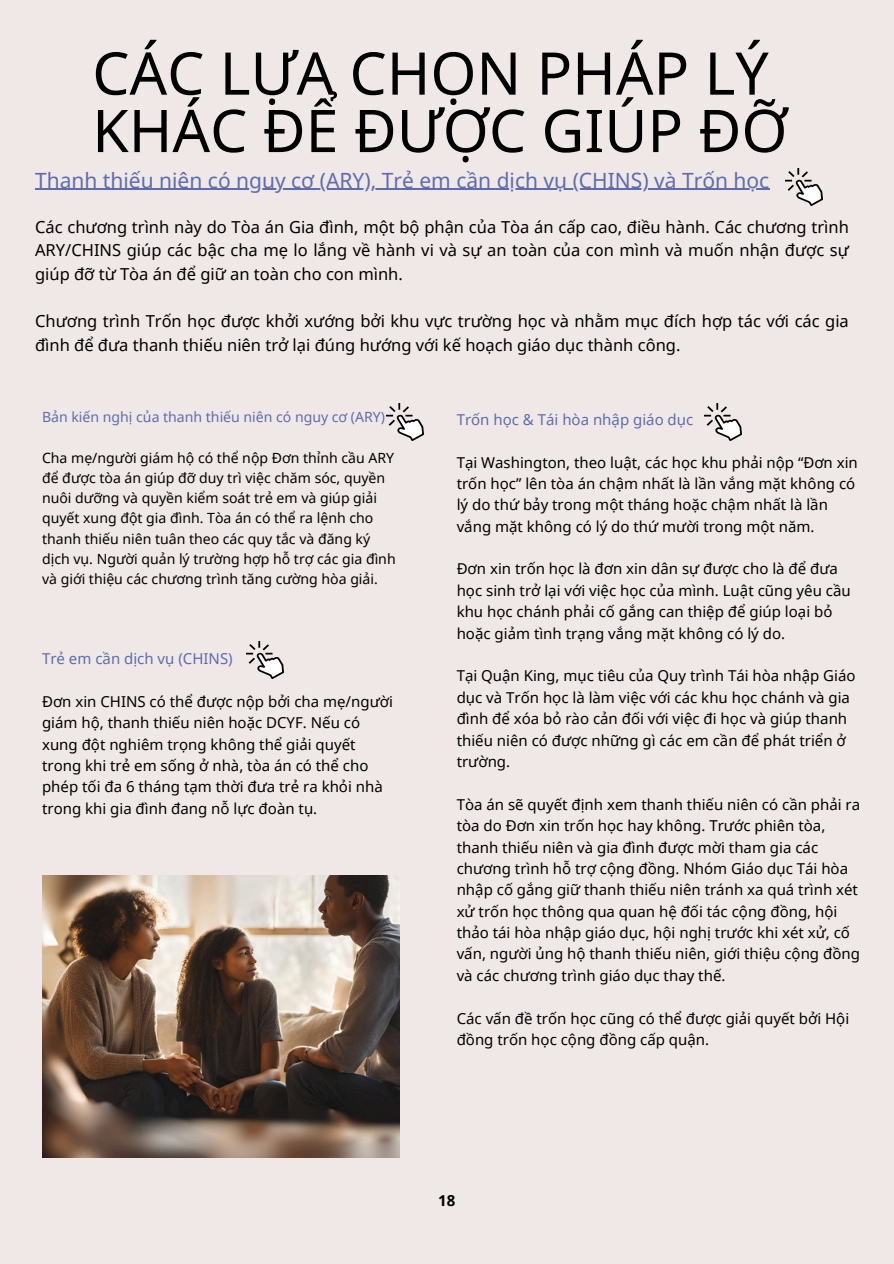
<style>
.page{position:relative;width:894px;height:1264px;background:#fff}
.page>*{position:absolute;margin:0;border:0;box-sizing:border-box;transform-origin:0 0}
.t1{font:58.95px/57.3px "Noto Sans";color:#000001}
.t2{font:21px "Noto Sans";color:#5d6cb0}
.t3{font:16.5px/23.7px "Noto Sans";color:#000001;text-align:justify}
.t4{font:15px/21.3px "Noto Sans";color:#000}
.t5{font:15px "Noto Sans";color:#5d6cb0}
.t6{font:700 15px "Noto Sans";color:#000001}
.t7{font:14.1px/20.2px "Noto Sans";color:#000}
.t8{font:14.1px "Noto Sans";color:#5d6cb0}
</style>
<div class="page">
<div style="left:0;top:0;width:893px;height:1263px;background:#efe8e6"></div>
<hr style="left:35px;top:189px;width:734px;height:1px;background:#5d6cb0">
<img style="left:785px;top:168px;width:37px;height:37px">
<img style="left:386px;top:403px;width:37px;height:37px">
<img style="left:247px;top:641px;width:37px;height:38px">
<img style="left:704px;top:403px;width:37px;height:37px">
<img style="left:42px;top:875px;width:357px;height:282px">
<p class="t1" style="left:92px;top:43px;width:696px">CÁC LỰA CHỌN PHÁP LÝ<br>KHÁC ĐỂ ĐƯỢC GIÚP ĐỠ</p>
<h1 class="t2" style="left:35px;top:165px;width:735px">Thanh thiếu niên có nguy cơ (ARY), Trẻ em cần dịch vụ (CHINS) và Trốn học</h1>
<h2 class="t3" style="left:35px;top:214px;width:815px">Các chương trình này do Tòa án Gia đình, một bộ phận của Tòa án cấp cao, điều hành. Các chương trình ARY/CHINS giúp các bậc cha mẹ lo lắng về hành vi và sự an toàn của con mình và muốn nhận được sự giúp đỡ từ Tòa án để giữ an toàn cho con mình.</h2>
<p class="t3" style="left:35px;top:309px;width:815px">Chương trình Trốn học được khởi xướng bởi khu vực trường học và nhằm mục đích hợp tác với các gia đình để đưa thanh thiếu niên trở lại đúng hướng với kế hoạch giáo dục thành công.</p>
<h3 class="t8" style="left:42px;top:407px;width:344px">Bản kiến nghị của thanh thiếu niên có nguy cơ (ARY)</h3>
<p class="t7" style="left:42px;top:447px;width:355px">Cha mẹ/người giám hộ có thể nộp Đơn thỉnh cầu ARY để được tòa án giúp đỡ duy trì việc chăm sóc, quyền nuôi dưỡng và quyền kiểm soát trẻ em và giúp giải quyết xung đột gia đình. Tòa án có thể ra lệnh cho thanh thiếu niên tuân theo các quy tắc và đăng ký dịch vụ. Người quản lý trường hợp hỗ trợ các gia đình và giới thiệu các chương trình tăng cường hòa giải.</p>
<p class="t5" style="left:42px;top:648px;width:192px">Trẻ em cần dịch vụ (CHINS)</p>
<p class="t4" style="left:42px;top:690px;width:352px">Đơn xin CHINS có thể được nộp bởi cha mẹ/người giám hộ, thanh thiếu niên hoặc DCYF. Nếu có xung đột nghiêm trọng không thể giải quyết trong khi trẻ em sống ở nhà, tòa án có thể cho phép tối đa 6 tháng tạm thời đưa trẻ ra khỏi nhà trong khi gia đình đang nỗ lực đoàn tụ.</p>
<h3 class="t5" style="left:456px;top:409px;width:238px">Trốn học &amp; Tái hòa nhập giáo dục</h3>
<p class="t4" style="left:456px;top:451px;width:402px">Tại Washington, theo luật, các học khu phải nộp “Đơn xin trốn học” lên tòa án chậm nhất là lần vắng mặt không có lý do thứ bảy trong một tháng hoặc chậm nhất là lần vắng mặt không có lý do thứ mười trong một năm.</p>
<h3 class="t4" style="left:456px;top:558px;width:395px">Đơn xin trốn học là đơn xin dân sự được cho là để đưa học sinh trở lại với việc học của mình. Luật cũng yêu cầu khu học chánh phải cố gắng can thiệp để giúp loại bỏ hoặc giảm tình trạng vắng mặt không có lý do.</h3>
<h3 class="t4" style="left:456px;top:665px;width:400px">Tại Quận King, mục tiêu của Quy trình Tái hòa nhập Giáo dục và Trốn học là làm việc với các khu học chánh và gia đình để xóa bỏ rào cản đối với việc đi học và giúp thanh thiếu niên có được những gì các em cần để phát triển ở trường.</h3>
<h3 class="t4" style="left:456px;top:793px;width:405px">Tòa án sẽ quyết định xem thanh thiếu niên có cần phải ra tòa do Đơn xin trốn học hay không. Trước phiên tòa, thanh thiếu niên và gia đình được mời tham gia các chương trình hỗ trợ cộng đồng. Nhóm Giáo dục Tái hòa nhập cố gắng giữ thanh thiếu niên tránh xa quá trình xét xử trốn học thông qua quan hệ đối tác cộng đồng, hội thảo tái hòa nhập giáo dục, hội nghị trước khi xét xử, cố vấn, người ủng hộ thanh thiếu niên, giới thiệu cộng đồng và các chương trình giáo dục thay thế.</h3>
<h3 class="t4" style="left:456px;top:1007px;width:394px">Các vấn đề trốn học cũng có thể được giải quyết bởi Hội đồng trốn học cộng đồng cấp quận.</h3>
<p class="t6" style="left:438px;top:1189px;width:19px">18</p>
</div>
